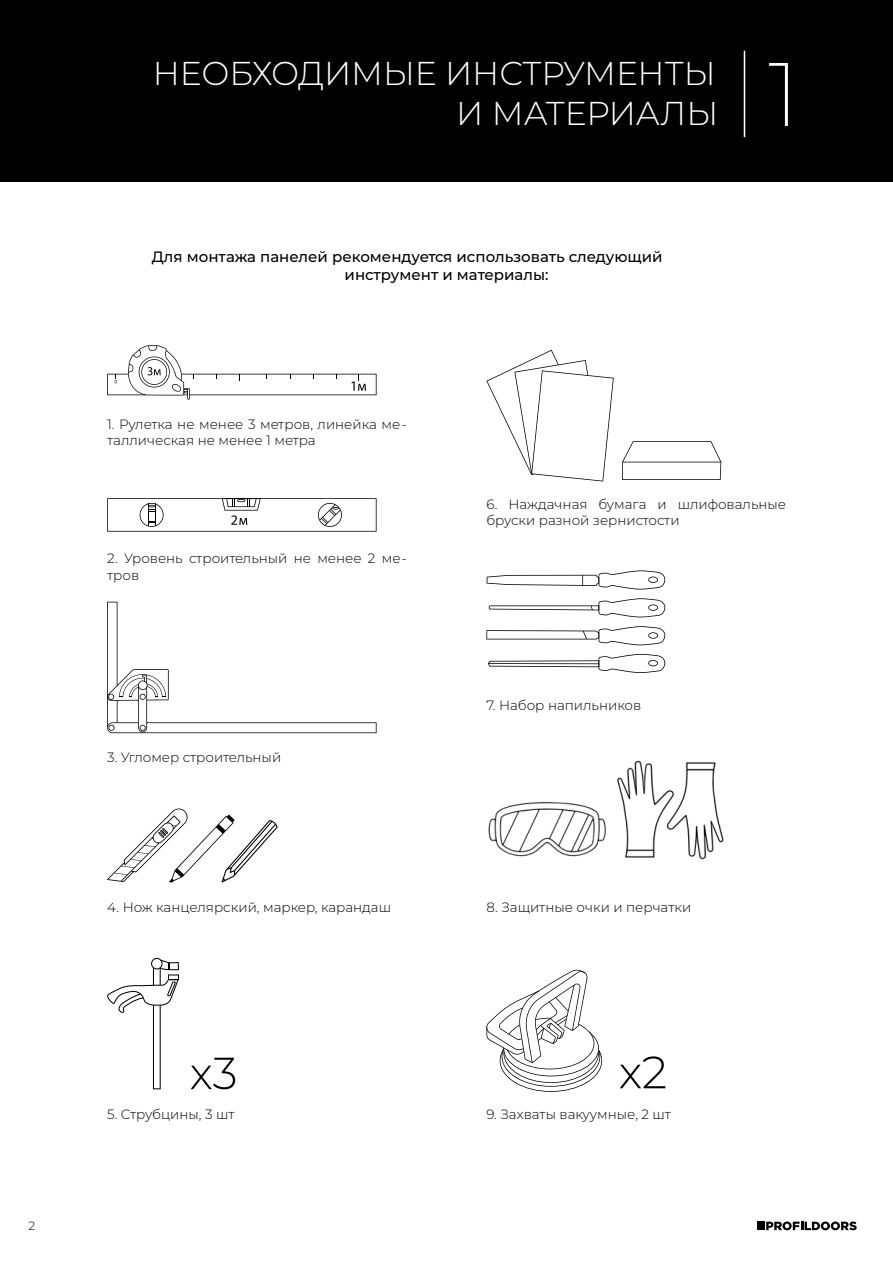
<style>
.page{position:relative;width:893px;height:1262px;background:#fff}
.page>*{position:absolute;margin:0;border:0;box-sizing:border-box;transform-origin:0 0}
.t1{font:200 90px "Montserrat";color:#fff}
.t2{font:300 33px/39.6px "Montserrat";color:#fff;text-align:right}
.t3{font:500 15px "Montserrat";color:#000}
.t4{font:300 13.5px/16.2px "Montserrat";color:#000}
.t5{font:300 12px "Montserrat";color:#000}
</style>
<div class="page">
<img style="left:488px;top:760px;width:236px;height:100px">
<div style="left:0;top:0;width:893px;height:182px;background:#000"></div>
<svg style="left:107px;top:345px;width:269px;height:55px"></svg>
<svg style="left:107px;top:498px;width:269px;height:33px"></svg>
<svg style="left:107px;top:601px;width:269px;height:132px"></svg>
<svg style="left:107px;top:808px;width:170px;height:74px"></svg>
<svg style="left:107px;top:958px;width:72px;height:131px"></svg>
<svg style="left:191px;top:1057px;width:44px;height:32px"></svg>
<svg style="left:486px;top:350px;width:127px;height:131px"></svg>
<svg style="left:622px;top:441px;width:99px;height:39px"></svg>
<hr style="left:743px;top:51px;width:2px;height:86px;background:#fff">
<svg style="left:486px;top:969px;width:116px;height:122px"></svg>
<svg style="left:620px;top:1056px;width:45px;height:32px"></svg>
<svg style="left:486px;top:570px;width:179px;height:19px"></svg>
<svg style="left:489px;top:598px;width:176px;height:19px"></svg>
<svg style="left:486px;top:626px;width:179px;height:19px"></svg>
<svg style="left:488px;top:654px;width:177px;height:19px"></svg>
<hr style="left:488px;top:663px;width:111px;height:1px;background:#000">
<svg style="left:766px;top:1221px;width:90px;height:9px"></svg>
<div style="left:757px;top:1221px;width:7px;height:9px;background:#000"></div>
<h2 class="t2" style="left:153px;top:54px;width:567px">НЕОБХОДИМЫЕ ИНСТРУМЕНТЫ<br>И МАТЕРИАЛЫ</h2>
<h1 class="t1" style="left:768px;top:39px;width:33px">1</h1>
<p class="t3" style="left:152px;top:248px;width:512px">Для монтажа панелей рекомендуется использовать следующий</p>
<p class="t3" style="left:344px;top:266px;width:205px">инструмент и материалы:</p>
<p class="t4" style="left:107px;top:416px;width:301px">1. Рулетка не менее 3 метров, линейка ме&shy;таллическая не менее 1 метра</p>
<p class="t4" style="left:107px;top:550px;width:301px">2. Уровень строительный не менее 2 ме&shy;тров</p>
<p class="t4" style="left:107px;top:749px;width:175px">3. Угломер строительный</p>
<p class="t4" style="left:107px;top:899px;width:285px">4. Нож канцелярский, маркер, карандаш</p>
<p class="t4" style="left:486px;top:496px;width:301px">6. Наждачная бумага и шлифовальные бруски разной зернистости</p>
<p class="t4" style="left:486px;top:696px;width:156px">7. Набор напильников</p>
<p class="t4" style="left:486px;top:899px;width:206px">8. Защитные очки и перчатки</p>
<p class="t5" style="left:28px;top:1218px;width:8px">2</p>
<p class="t4" style="left:107px;top:1106px;width:129px">5. Струбцины, 3 шт</p>
<p class="t4" style="left:486px;top:1106px;width:186px">9. Захваты вакуумные, 2 шт</p>
</div>
